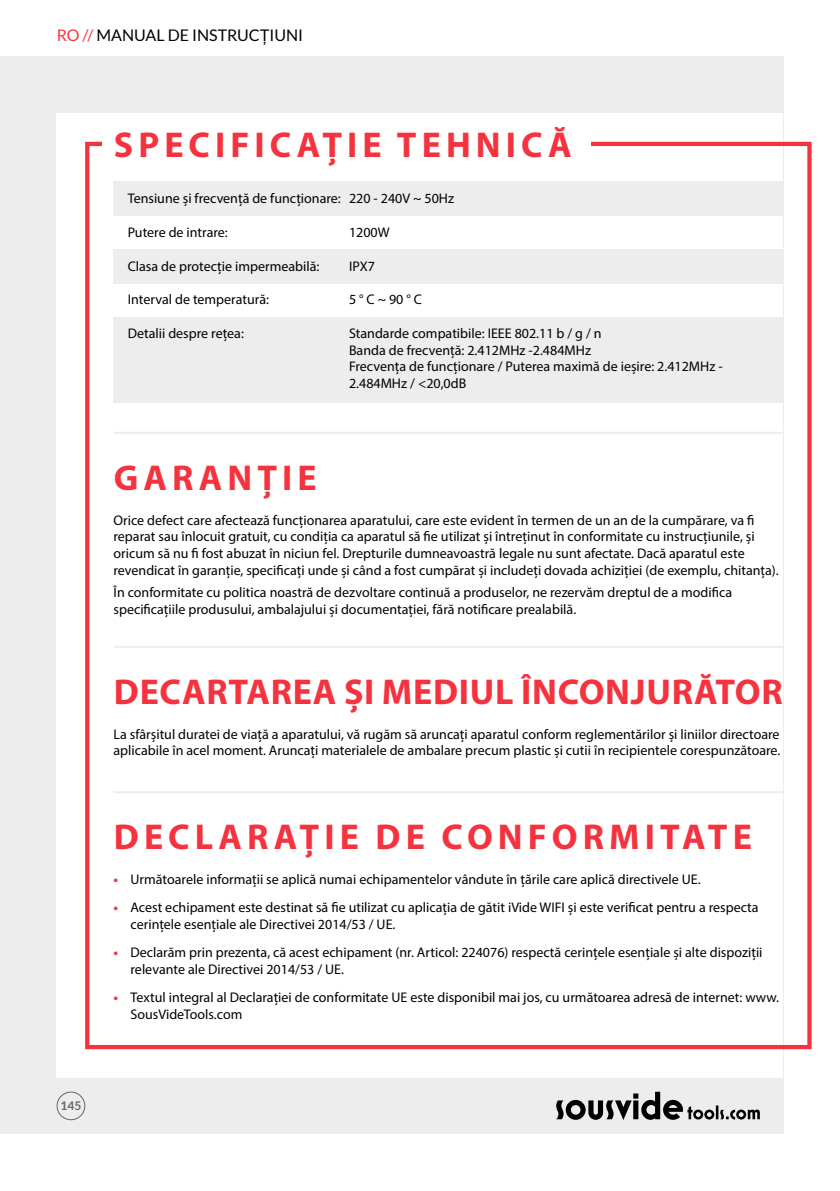
<style>
.page{position:relative;width:840px;height:1191px;background:#fff}
.page>*{position:absolute;margin:0;border:0;box-sizing:border-box;transform-origin:0 0}
.t1{font:700 36px "Myriad Pro";letter-spacing:.14em;color:#f5333f}
.t2{font:700 36px "Myriad Pro";letter-spacing:.02em;color:#f5333f}
.t3{font:16px "Lato";color:#000}
.t4{font:14px/16.8px "Myriad Pro";color:#000}
.t5{font:700 12px "Lato";color:#64666a}
.s1{color:#f5333f}
.s2{font-family:"Arial"}
.s3{font-weight:700;color:#f5333f}
</style>
<div class="page">
<div style="left:0;top:57px;width:782px;height:1077px;background:#ededed"></div>
<div style="left:57px;top:113px;width:725px;height:964px;background:#fff"></div>
<div style="left:85px;top:142px;width:726px;height:907px;border:4px solid #f5333f"></div>
<svg style="left:556px;top:1091px;width:203px;height:29px"></svg>
<div style="left:57px;top:1091px;width:28px;height:29px;border:1px solid #64666a;border-radius:50%"></div>
<div style="left:102px;top:130px;width:488px;height:57px;background:#fff"></div>
<div style="left:113px;top:181px;width:669px;height:34px;background:#ededed"></div>
<div style="left:113px;top:249px;width:669px;height:34px;background:#ededed"></div>
<div style="left:113px;top:317px;width:669px;height:86px;background:#ededed"></div>
<hr style="left:113px;top:432px;width:669px;height:2px;background:#ededed">
<hr style="left:113px;top:646px;width:669px;height:2px;background:#ededed">
<hr style="left:113px;top:791px;width:669px;height:2px;background:#ededed">
<p class="t3" style="left:57px;top:27px;width:248px"><span class="s1">RO //</span> MANUAL DE INSTRUC<span class="s2">Ț</span>IUNI</p>
<h1 class="t1" style="left:114px;top:122px;width:459px">SPECIFICAȚIE TEHNICĂ</h1>
<p class="t4" style="left:128px;top:190px;width:328px">Tensiune și frecvență de funcționare: 220 - 240V ~ 50Hz</p>
<p class="t4" style="left:128px;top:224px;width:102px">Putere de intrare:</p>
<p class="t4" style="left:349px;top:224px;width:42px">1200W</p>
<p class="t4" style="left:128px;top:257px;width:193px">Clasa de protecție impermeabilă:</p>
<p class="t4" style="left:349px;top:257px;width:27px">IPX7</p>
<p class="t4" style="left:128px;top:291px;width:143px">Interval de temperatură:</p>
<p class="t4" style="left:349px;top:291px;width:74px">5 ° C ~ 90 ° C</p>
<p class="t4" style="left:128px;top:324px;width:118px">Detalii despre rețea:</p>
<p class="t4" style="left:349px;top:324px;width:375px">Standarde compatibile: IEEE 802.11 b / g / n<br>Banda de frecvență: 2.412MHz -2.484MHz<br>Frecvența de funcționare / Puterea maximă de ieșire: 2.412MHz - 2.484MHz / &lt;20,0dB</p>
<h1 class="t1" style="left:114px;top:454px;width:204px">GARANȚIE</h1>
<p class="t4" style="left:113px;top:511px;width:666px">Orice defect care afectează funcționarea aparatului, care este evident în termen de un an de la cumpărare, va fi reparat sau înlocuit gratuit, cu condiția ca aparatul să fie utilizat și întreținut în conformitate cu instrucțiunile, și oricum să nu fi fost abuzat în niciun fel. Drepturile dumneavoastră legale nu sunt afectate. Dacă aparatul este revendicat în garanție, specificați unde și când a fost cumpărat și includeți dovada achiziției (de exemplu, chitanța).</p>
<p class="t4" style="left:113px;top:584px;width:619px">În conformitate cu politica noastră de dezvoltare continuă a produselor, ne rezervăm dreptul de a modifica specificațiile produsului, ambalajului și documentației, fără notificare prealabilă.</p>
<h1 class="t2" style="left:114px;top:668px;width:670px">DECARTAREA ȘI MEDIUL ÎNCONJURĂTOR</h1>
<p class="t4" style="left:113px;top:725px;width:668px">La sfârșitul duratei de viață a aparatului, vă rugăm să aruncați aparatul conform reglementărilor și liniilor directoare aplicabile în acel moment. Aruncați materialele de ambalare precum plastic și cutii în recipientele corespunzătoare.</p>
<h1 class="t1" style="left:114px;top:813px;width:639px">DECLARAȚIE DE CONFORMITATE</h1>
<p class="t5" style="left:60px;top:1098px;width:22px">145</p>
<p class="t4" style="left:113px;top:870px;width:588px"><span class="s3">•</span> Următoarele informații se aplică numai echipamentelor vândute în țările care aplică directivele UE.</p>
<p class="t4" style="left:130px;top:898px;width:629px;text-indent:-17px"><span class="s3">•</span> Acest echipament este destinat să fie utilizat cu aplicația de gătit iVide WIFI și este verificat pentru a respecta cerințele esențiale ale Directivei 2014/53 / UE.</p>
<p class="t4" style="left:130px;top:943px;width:633px;text-indent:-17px"><span class="s3">•</span> Declarăm prin prezenta, că acest echipament (nr. Articol: 224076) respectă cerințele esențiale și alte dispoziții relevante ale Directivei 2014/53 / UE.</p>
<p class="t4" style="left:130px;top:988px;width:649px;text-indent:-17px"><span class="s3">•</span> Textul integral al Declarației de conformitate UE este disponibil mai jos, cu următoarea adresă de internet: www.<br>SousVideTools.com</p>
</div>
